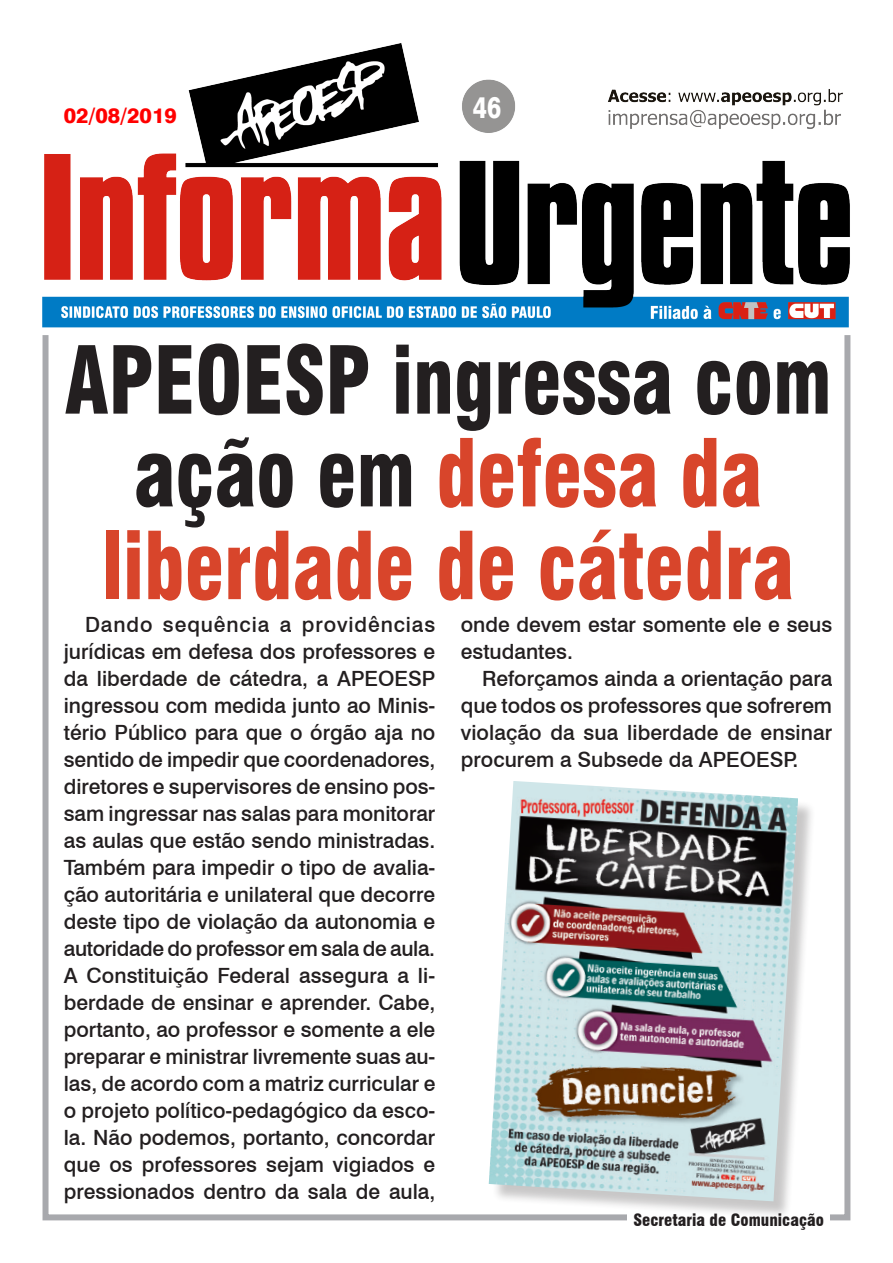
<style>
.page{position:relative;width:893px;height:1263px;background:#fff}
.page>*{position:absolute;margin:0;border:0;box-sizing:border-box;transform-origin:0 0}
.Título{font:900 condensed 91.05px/92.7px "Swiss 721 BT";color:#d8452b;text-align:center;scale:.87 1}
.t1{font:800 30px "Swiss 721 BT";color:#fff;scale:.8 1}
.Corpo_do_texto{font:500 21px/27px "Swiss 721 BT";color:#231f20;text-align:justify}
.t2{font:800 21px "Swiss 721 BT";color:#f00}
.t3{font:900 condensed 16.5px "Swiss 721 BT";color:#231f20}
.s1{color:#231f20}
</style>
<div class="page">
<div style="left:43px;top:332px;width:807px;height:888px;border:6px solid #a8a9ad"></div>
<img style="left:43px;top:43px;width:807px;height:285px">
<div style="left:628px;top:1212px;width:202px;height:18px;background:#fff"></div>
<div style="left:491px;top:784px;width:326px;height:435px;background:#231f20;opacity:.25"></div>
<img style="left:489px;top:781px;width:309px;height:420px">
<p class="t2" style="left:64px;top:103px;width:115px">02/08/2019</p>
<p class="t1" style="left:473px;top:89px;width:37px">46</p>
<p class="Título" style="left:65px;top:334px;width:882px"><span class="s1">APEOESP ingressa com ação em</span> defesa da liberdade de cátedra</p>
<p class="Corpo_do_texto" style="left:64px;top:610px;width:373px;text-indent:21px">Dando sequência a providências jurídicas em defesa dos professores e da liberdade de cátedra, a APEOESP ingressou com medida junto ao Minis&shy;tério Público para que o órgão aja no sentido de impedir que coordenadores, diretores e supervisores de ensino pos&shy;sam ingressar nas salas para monitorar as aulas que estão sendo ministradas.<br>Também para impedir o tipo de avalia&shy;ção autoritária e unilateral que decorre deste tipo de violação da autonomia e autoridade do professor em sala de aula.<br>A Constituição Federal assegura a li&shy;berdade de ensinar e aprender. Cabe, portanto, ao professor e somente a ele preparar e ministrar livremente suas au&shy;las, de acordo com a matriz curricular e o projeto político-pedagógico da esco&shy;la. Não podemos, portanto, concordar que os professores sejam vigiados e pressionados dentro da sala de aula,</p>
<p class="Corpo_do_texto" style="left:461px;top:610px;width:373px">onde devem estar somente ele e seus estudantes.</p>
<p class="Corpo_do_texto" style="left:461px;top:664px;width:373px;text-indent:21px">Reforçamos ainda a orientação para que todos os professores que sofrerem violação da sua liberdade de ensinar procurem a Subsede da APEOESP.</p>
<p class="t3" style="left:633px;top:1210px;width:192px">Secretaria de Comunicação</p>
</div>
